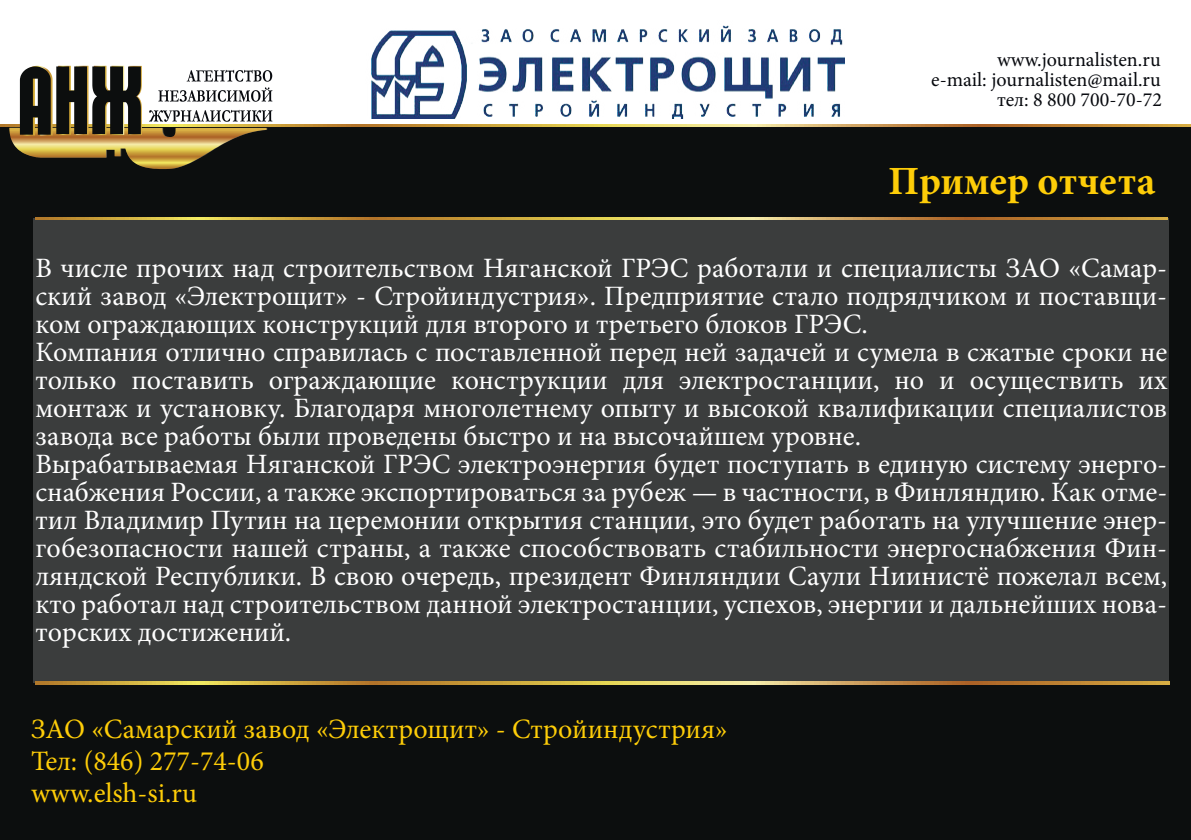
<style>
.page{position:relative;width:1191px;height:840px;background:#fff}
.page>*{position:absolute;margin:0;border:0;box-sizing:border-box;transform-origin:0 0}
.t1{font:700 40px "Minion Pro";color:#fecd08}
.t2{font:28px/28px "Minion Pro";color:#fff}
.t3{font:28px/32px "Minion Pro";color:#fecd08}
.t4{font:20px/20px "Minion Pro";color:#07090e;text-align:right}
</style>
<div class="page">
<div style="left:0;top:0;width:1190px;height:839px;background:#0c0e0e"></div>
<div style="left:33px;top:218px;width:1136px;height:464px;background:#3b3d3d"></div>
<div style="left:0;top:0;width:1190px;height:124px;background:#fff"></div>
<svg style="left:0;top:124px;width:1190px;height:3px;background:#cea34d"></svg>
<svg style="left:9px;top:66px;width:263px;height:103px"></svg>
<svg style="left:35px;top:681px;width:1134px;height:2px;background:#d0a84c"></svg>
<svg style="left:35px;top:217px;width:1132px;height:3px;background:#d0a84c"></svg>
<img style="left:371px;top:25px;width:474px;height:94px">
<p class="t4" style="left:931px;top:49px;width:232px">www.journalisten.ru<br>e-mail: journalisten@mail.ru тел: 8 800 700-70-72</p>
<h1 class="t1" style="left:888px;top:153px;width:268px">Пример отчета</h1>
<p class="t2" style="left:35px;top:254px;width:1133px">В числе прочих над строительством Няганской ГРЭС работали и специалисты ЗАО «Самар&shy;ский завод «Электрощит» - Стройиндустрия». Предприятие стало подрядчиком и поставщи&shy;ком ограждающих конструкций для второго и третьего блоков ГРЭС.<br>Компания отлично справилась с поставленной перед ней задачей и сумела в сжатые сроки не только поставить ограждающие конструкции для электростанции, но и осуществить их монтаж и установку. Благодаря многолетнему опыту и высокой квалификации специалистов завода все работы были проведены быстро и на высочайшем уровне.<br>Вырабатываемая Няганской ГРЭС электроэнергия будет поступать в единую систему энерго&shy;снабжения России, а также экспортироваться за рубеж — в частности, в Финляндию. Как отме&shy;тил Владимир Путин на церемонии открытия станции, это будет работать на улучшение энер&shy;гобезопасности нашей страны, а также способствовать стабильности энергоснабжения Фин&shy;ляндской Республики. В свою очередь, президент Финляндии Саули Ниинистё пожелал всем, кто работал над строительством данной электростанции, успехов, энергии и дальнейших нова&shy;торских достижений.</p>
<p class="t3" style="left:31px;top:712px;width:698px">ЗАО «Самарский завод «Электрощит» - Стройиндустрия»<br>Тел: (846) 277-74-06<br>www.elsh-si.ru</p>
</div>
